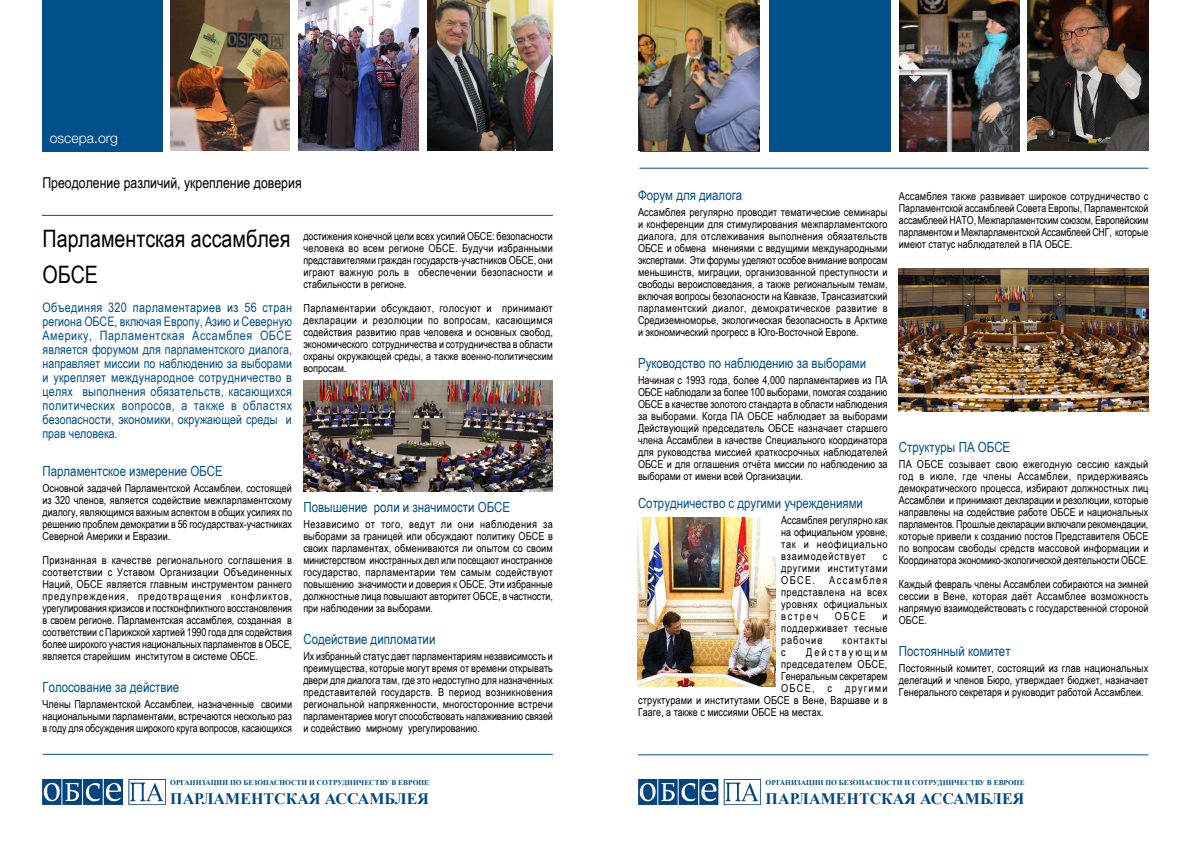
<style>
.page{position:relative;width:1191px;height:842px;background:#fff}
.page>*{position:absolute;margin:0;border:0;box-sizing:border-box;transform-origin:0 0}
.t1{font:24px/36px "Arial Narrow";color:#000}
.t2{font:700 16px "Times New Roman";color:#004984}
.t3{font:15px "Arial Narrow";color:#000}
.t4{font:14px "Arial Narrow";color:#00508c}
.t5{font:300 14px "Helvetica Neue LT Std";color:#fff}
.t6{font:13px/14px "Arial Narrow";letter-spacing:.005em;color:#00508c;text-align:justify}
.t7{font:11px/12px "Arial Narrow";color:#000;text-align:justify}
.t8{font:11px "Arial Narrow";letter-spacing:.03em;color:#000}
.t9{font:11px "Arial Narrow";letter-spacing:.11em;color:#000}
.t10{font:11px "Arial Narrow";letter-spacing:.185em;color:#000}
.t11{font:11px "Arial Narrow";letter-spacing:.08em;color:#000}
.t12{font:700 7.4px "Times New Roman";letter-spacing:.005em;color:#004984}
</style>
<div class="page">
<img style="left:43px;top:780px;width:121px;height:24px">
<img style="left:638px;top:780px;width:123px;height:24px">
<img style="left:427px;top:0;width:126px;height:151px">
<img style="left:298px;top:0;width:120px;height:151px">
<img style="left:637px;top:517px;width:138px;height:170px">
<img style="left:170px;top:0;width:120px;height:151px">
<hr style="left:42px;top:215px;width:511px;height:1px;background:#00508c">
<div style="left:42px;top:0;width:120px;height:151px;background:#00508c"></div>
<img style="left:303px;top:381px;width:250px;height:110px">
<img style="left:638px;top:0;width:122px;height:151px">
<img style="left:899px;top:0;width:121px;height:151px">
<div style="left:769px;top:0;width:121px;height:151px;background:#00508c"></div>
<hr style="left:43px;top:754px;width:510px;height:1px;background:#00508c">
<hr style="left:639px;top:168px;width:509px;height:1px;background:#00508c">
<img style="left:899px;top:268px;width:249px;height:143px">
<hr style="left:638px;top:754px;width:510px;height:1px;background:#00508c">
<img style="left:1028px;top:0;width:120px;height:151px">
<p class="t5" style="left:50px;top:129px;width:70px">oscepa.org</p>
<h3 class="t3" style="left:42px;top:171px;width:261px">Преодоление различий, укрепление доверия</h3>
<h1 class="t1" style="left:43px;top:220px;width:249px">Парламентская ассамблея<br>ОБСЕ</h1>
<p class="t6" style="left:43px;top:300px;width:251px">Объединяя 320 парламентариев из 56 стран региона ОБСЕ, включая Европу, Азию и Северную Америку, Парламентская Ассамблея ОБСЕ является форумом для парламентского диалога, направляет миссии по наблюдению за выборами и укрепляет международное сотрудничество в целях выполнения обязательств, касающихся политических вопросов, а также в областях безопасности, экономики, окружающей среды и прав человека.</p>
<p class="t4" style="left:43px;top:461px;width:182px">Парламентское измерение ОБСЕ</p>
<p class="t7" style="left:43px;top:482px;width:251px">Основной задачей Парламентской Ассамблеи, состоящей из 320 членов, является содействие межпарламентскому диалогу, являющимся важным аспектом в общих усилиях по решению проблем демократии в 56 государствах-участниках Северной Америки и Евразии.</p>
<p class="t7" style="left:43px;top:554px;width:251px">Признанная в качестве регионального соглашения в соответствии с Уставом Организации Объединенных Наций, ОБСЕ является главным инструментом раннего предупреждения, предотвращения конфликтов, урегулирования кризисов и постконфликтного восстановления в своем регионе. Парламентская ассамблея, созданная в соответствии с Парижской хартией 1990 года для содействия более широкого участия национальных парламентов в ОБСЕ, является старейшим институтом в системе ОБСЕ.</p>
<p class="t4" style="left:43px;top:677px;width:138px">Голосование за действие</p>
<p class="t7" style="left:43px;top:698px;width:251px">Члены Парламентской Ассамблеи, назначенные своими национальными парламентами, встречаются несколько раз в году для обсуждения широкого круга вопросов, касающихся</p>
<p class="t7" style="left:303px;top:230px;width:251px">достижения конечной цели всех усилий ОБСЕ: безопасности человека во всем регионе ОБСЕ. Будучи избранными представителями граждан государств-участников ОБСЕ, они играют важную роль в обеспечении безопасности и стабильности в регионе.</p>
<p class="t7" style="left:303px;top:302px;width:251px">Парламентарии обсуждают, голосуют и принимают декларации и резолюции по вопросам, касающимся содействия развитию прав человека и основных свобод, экономического сотрудничества и сотрудничества в области охраны окружающей среды, а также военно-политическим вопросам.</p>
<p class="t4" style="left:303px;top:497px;width:208px">Повышение роли и значимости ОБСЕ</p>
<p class="t7" style="left:303px;top:518px;width:251px">Независимо от того, ведут ли они наблюдения за выборами за границей или обсуждают политику ОБСЕ в своих парламентах, обмениваются ли опытом со своим министерством иностранных дел или посещают иностранное государство, парламентарии тем самым содействуют повышению значимости и доверия к ОБСЕ. Эти избранные должностные лица повышают авторитет ОБСЕ, в частности, при наблюдении за выборами.</p>
<p class="t4" style="left:303px;top:629px;width:133px">Содействие дипломатии</p>
<p class="t7" style="left:303px;top:650px;width:251px">Их избранный статус дает парламентариям независимость и преимущества, которые могут время от времени открывать двери для диалога там, где это недоступно для назначенных представителей государств. В период возникновения региональной напряженности, многосторонние встречи парламентариев могут способствовать налаживанию связей и содействию мирному урегулированию.</p>
<p class="t12" style="left:170px;top:777px;width:260px">ОРГАНИЗАЦИИ ПО БЕЗОПАСНОСТИ И СОТРУДНИЧЕСТВУ В ЕВРОПЕ</p>
<h2 class="t2" style="left:170px;top:787px;width:260px">ПАРЛАМЕНТСКАЯ АССАМБЛЕЯ</h2>
<p class="t4" style="left:638px;top:185px;width:106px">Форум для диалога</p>
<p class="t7" style="left:638px;top:206px;width:251px">Ассамблея регулярно проводит тематические семинары и конференции для стимулирования межпарламентского диалога, для отслеживания выполнения обязательств ОБСЕ и обмена мнениями с ведущими международными экспертами. Эти форумы уделяют особое внимание вопросам меньшинств, миграции, организованной преступности и свободы вероисповедания, а также региональным темам, включая вопросы безопасности на Кавказе, Трансазиатский парламентский диалог, демократическое развитие в Средиземноморье, экологическая безопасность в Арктике и экономический прогресс в Юго-Восточной Европе.</p>
<p class="t4" style="left:638px;top:353px;width:230px">Руководство по наблюдению за выборами</p>
<p class="t7" style="left:638px;top:374px;width:251px">Начиная с 1993 года, более 4,000 парламентариев из ПА ОБСЕ наблюдали за более 100 выборами, помогая созданию ОБСЕ в качестве золотого стандарта в области наблюдения за выборами. Когда ПА ОБСЕ наблюдает за выборами Действующий председатель ОБСЕ назначает старшего члена Ассамблеи в качестве Специального координатора для руководства миссией краткосрочных наблюдателей ОБСЕ и для оглашения отчёта миссии по наблюдению за выборами от имени всей Организации.</p>
<p class="t4" style="left:638px;top:493px;width:226px">Сотрудничество с другими учреждениями</p>
<p class="t7" style="left:781px;top:514px;width:108px">Ассамблея регулярно как на официальном уровне, так и неофициально взаимодействует</p>
<p class="t7" style="left:781px;top:550px;width:108px;text-indent:102px">с другими институтами ОБСЕ.</p>
<p class="t7" style="left:781px;top:574px;width:108px;text-indent:48px">Ассамблея представлена на всех уровнях официальных встреч</p>
<p class="t7" style="left:835px;top:610px;width:32px">ОБСЕ</p>
<p class="t7" style="left:781px;top:610px;width:108px;text-indent:101px">и поддерживает тесные рабочие</p>
<p class="t11" style="left:842px;top:632px;width:47px">контакты</p>
<p class="t7" style="left:781px;top:646px;width:6px">с</p>
<p class="t10" style="left:806px;top:644px;width:83px">Действующим</p>
<p class="t8" style="left:781px;top:656px;width:108px">председателем ОБСЕ,</p>
<p class="t7" style="left:781px;top:670px;width:108px">Генеральным секретарем</p>
<p class="t9" style="left:781px;top:680px;width:108px">ОБСЕ, с другими</p>
<p class="t7" style="left:638px;top:694px;width:251px">структурами и институтами ОБСЕ в Вене, Варшаве и в</p>
<p class="t7" style="left:638px;top:706px;width:187px">Гааге, а также с миссиями ОБСЕ на местах.</p>
<p class="t7" style="left:899px;top:190px;width:251px">Ассамблея также развивает широкое сотрудничество с Парламентской ассамблеей Совета Европы, Парламентской ассамблеей НАТО, Межпарламентским союзом, Европейским парламентом и Межпарламентской Ассамблеей СНГ, которые имеют статус наблюдателей в ПА ОБСЕ.</p>
<p class="t4" style="left:899px;top:437px;width:113px">Структуры ПА ОБСЕ</p>
<p class="t7" style="left:899px;top:458px;width:251px">ПА ОБСЕ созывает свою ежегодную сессию каждый год в июле, где члены Ассамблеи, придерживаясь демократического процесса, избирают должностных лиц Ассамблеи и принимают декларации и резолюции, которые направлены на содействие работе ОБСЕ и национальных парламентов. Прошлые декларации включали рекомендации, которые привели к созданию постов Представителя ОБСЕ по вопросам свободы средств массовой информации и Координатора экономико-экологической деятельности ОБСЕ.</p>
<p class="t7" style="left:899px;top:578px;width:251px">Каждый февраль члены Ассамблеи собираются на зимней сессии в Вене, которая даёт Ассамблее возможность напрямую взаимодействовать с государственной стороной ОБСЕ.</p>
<p class="t4" style="left:899px;top:641px;width:113px">Постоянный комитет</p>
<p class="t7" style="left:899px;top:662px;width:251px">Постоянный комитет, состоящий из глав национальных делегаций и членов Бюро, утверждает бюджет, назначает Генерального секретаря и руководит работой Ассамблеи.</p>
<p class="t12" style="left:765px;top:777px;width:260px">ОРГАНИЗАЦИИ ПО БЕЗОПАСНОСТИ И СОТРУДНИЧЕСТВУ В ЕВРОПЕ</p>
<h2 class="t2" style="left:765px;top:787px;width:260px">ПАРЛАМЕНТСКАЯ АССАМБЛЕЯ</h2>
</div>
